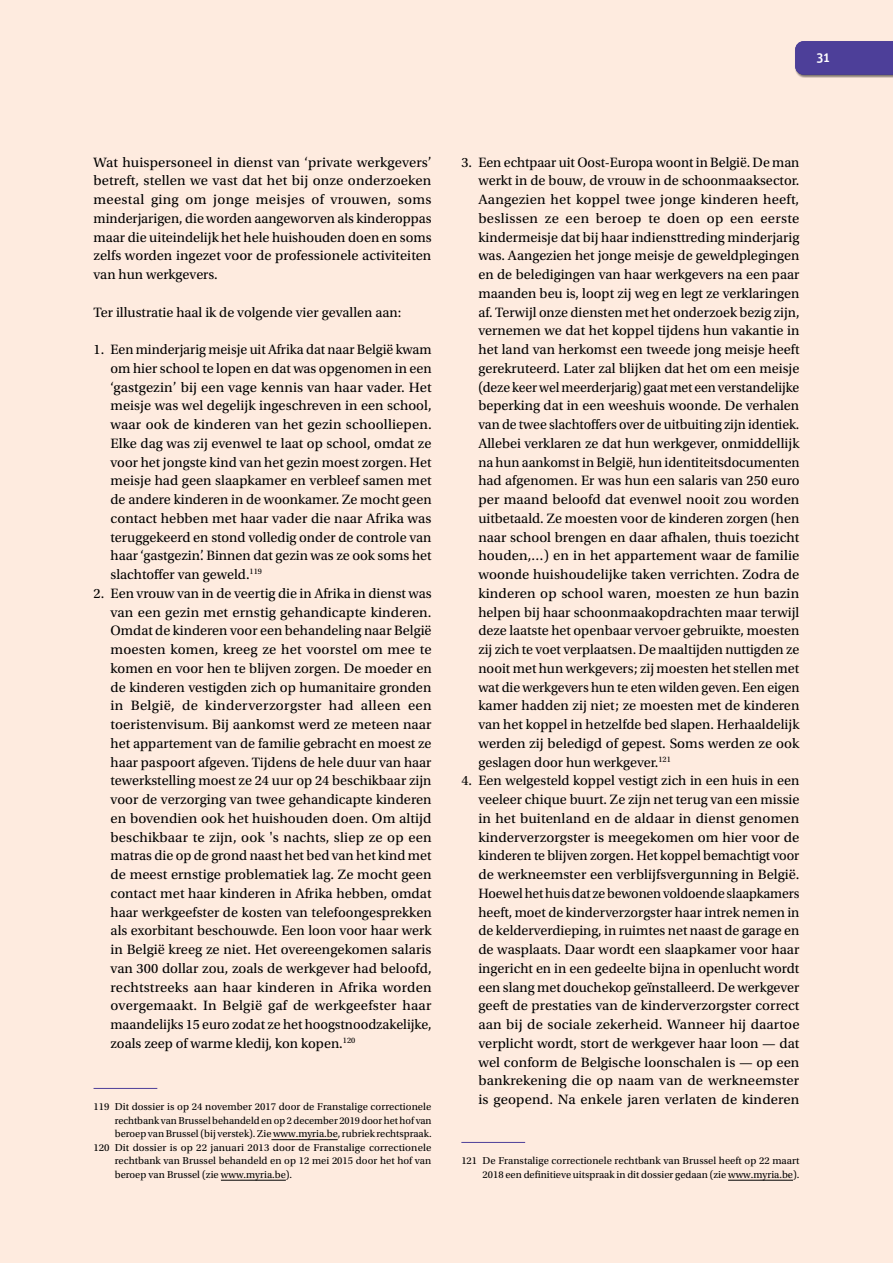
<style>
.page{position:relative;width:893px;height:1263px;background:#feebdf}
.page>*{position:absolute;margin:0;border:0;box-sizing:border-box;transform-origin:0 0}
.Body{font:14.25px/18.8px "Utopia Std";color:#000;text-align:justify}
.t1{font:500 13.5px "Unit Rounded OT";color:#fff}
.Voetnoot{font:10.5px/13.5px "Utopia Std";color:#000;text-align:justify}
</style>
<div class="page">
<div style="left:794px;top:41px;width:99px;height:37px;background:#000;opacity:.3"></div>
<div style="left:795px;top:41px;width:98px;height:34px;background:#4d3f99"></div>
<hr style="left:94px;top:1088px;width:63px;height:1px;background:#4d3f99">
<hr style="left:271px;top:1139px;width:67px;height:1px;background:#000">
<hr style="left:221px;top:1180px;width:65px;height:1px;background:#000">
<hr style="left:461px;top:1142px;width:64px;height:1px;background:#4d3f99">
<hr style="left:728px;top:1180px;width:65px;height:1px;background:#000">
<p class="t1" style="left:816px;top:49px;width:15px">31</p>
<p class="Body" style="left:94px;top:153px;width:340px">Wat huispersoneel in dienst van ‘private werkgevers’ betreft, stellen we vast dat het bij onze onderzoeken meestal ging om jonge meisjes of vrouwen, soms minderjarigen, die worden aangeworven als kinderoppas maar die uiteindelijk het hele huishouden doen en soms zelfs worden ingezet voor de professionele activiteiten van hun werkgevers.</p>
<p class="Body" style="left:94px;top:303px;width:309px">Ter illustratie haal ik de volgende vier gevallen aan:</p>
<p class="Body" style="left:111px;top:340px;width:323px;text-indent:-17px">1. Een minderjarig meisje uit Afrika dat naar België kwam om hier school te lopen en dat was opgenomen in een ‘gastgezin’ bij een vage kennis van haar vader. Het meisje was wel degelijk ingeschreven in een school, waar ook de kinderen van het gezin schoolliepen.<br>Elke dag was zij evenwel te laat op school, omdat ze voor het jongste kind van het gezin moest zorgen. Het meisje had geen slaapkamer en verbleef samen met de andere kinderen in de woonkamer. Ze mocht geen contact hebben met haar vader die naar Afrika was teruggekeerd en stond volledig onder de controle van haar ‘gastgezin’. Binnen dat gezin was ze ook soms het slachtoffer van geweld.<sup>119</sup></p>
<p class="Body" style="left:111px;top:584px;width:323px;text-indent:-17px">2. Een vrouw van in de veertig die in Afrika in dienst was van een gezin met ernstig gehandicapte kinderen.<br>Omdat de kinderen voor een behandeling naar België moesten komen, kreeg ze het voorstel om mee te komen en voor hen te blijven zorgen. De moeder en de kinderen vestigden zich op humanitaire gronden in België, de kinderverzorgster had alleen een toeristenvisum. Bij aankomst werd ze meteen naar het appartement van de familie gebracht en moest ze haar paspoort afgeven. Tijdens de hele duur van haar tewerkstelling moest ze 24 uur op 24 beschikbaar zijn voor de verzorging van twee gehandicapte kinderen en bovendien ook het huishouden doen. Om altijd beschikbaar te zijn, ook 's nachts, sliep ze op een matras die op de grond naast het bed van het kind met de meest ernstige problematiek lag. Ze mocht geen contact met haar kinderen in Afrika hebben, omdat haar werkgeefster de kosten van telefoongesprekken als exorbitant beschouwde. Een loon voor haar werk in België kreeg ze niet. Het overeengekomen salaris van 300 dollar zou, zoals de werkgever had beloofd, rechtstreeks aan haar kinderen in Afrika worden overgemaakt. In België gaf de werkgeefster haar maandelijks 15 euro zodat ze het hoogstnoodzakelijke, zoals zeep of warme kledij, kon kopen.<sup>120</sup></p>
<p class="Voetnoot" style="left:115px;top:1100px;width:318px;text-indent:-21px">119 Dit dossier is op 24 november 2017 door de Franstalige correctionele rechtbank van Brussel behandeld en op 2 december 2019 door het hof van beroep van Brussel (bij verstek). Zie www.myria.be, rubriek rechtspraak.</p>
<p class="Voetnoot" style="left:115px;top:1141px;width:318px;text-indent:-21px">120 Dit dossier is op 22 januari 2013 door de Franstalige correctionele rechtbank van Brussel behandeld en op 12 mei 2015 door het hof van beroep van Brussel (zie www.myria.be).</p>
<p class="Body" style="left:478px;top:153px;width:323px;text-indent:-17px">3. Een echtpaar uit Oost-Europa woont in België. De man werkt in de bouw, de vrouw in de schoonmaaksector.<br>Aangezien het koppel twee jonge kinderen heeft, beslissen ze een beroep te doen op een eerste kindermeisje dat bij haar indiensttreding minderjarig was. Aangezien het jonge meisje de geweldplegingen en de beledigingen van haar werkgevers na een paar maanden beu is, loopt zij weg en legt ze verklaringen af. Terwijl onze diensten met het onderzoek bezig zijn, vernemen we dat het koppel tijdens hun vakantie in het land van herkomst een tweede jong meisje heeft gerekruteerd. Later zal blijken dat het om een meisje (deze keer wel meerderjarig) gaat met een verstandelijke beperking dat in een weeshuis woonde. De verhalen van de twee slachtoffers over de uitbuiting zijn identiek.<br>Allebei verklaren ze dat hun werkgever, onmiddellijk na hun aankomst in België, hun identiteitsdocumenten had afgenomen. Er was hun een salaris van 250 euro per maand beloofd dat evenwel nooit zou worden uitbetaald. Ze moesten voor de kinderen zorgen (hen naar school brengen en daar afhalen, thuis toezicht houden,…) en in het appartement waar de familie woonde huishoudelijke taken verrichten. Zodra de kinderen op school waren, moesten ze hun bazin helpen bij haar schoonmaakopdrachten maar terwijl deze laatste het openbaar vervoer gebruikte, moesten zij zich te voet verplaatsen. De maaltijden nuttigden ze nooit met hun werkgevers; zij moesten het stellen met wat die werkgevers hun te eten wilden geven. Een eigen kamer hadden zij niet; ze moesten met de kinderen van het koppel in hetzelfde bed slapen. Herhaaldelijk werden zij beledigd of gepest. Soms werden ze ook geslagen door hun werkgever.<sup>121</sup></p>
<p class="Body" style="left:478px;top:772px;width:323px;text-indent:-17px">4. Een welgesteld koppel vestigt zich in een huis in een veeleer chique buurt. Ze zijn net terug van een missie in het buitenland en de aldaar in dienst genomen kinderverzorgster is meegekomen om hier voor de kinderen te blijven zorgen. Het koppel bemachtigt voor de werkneemster een verblijfsvergunning in België.<br>Hoewel het huis dat ze bewonen voldoende slaapkamers heeft, moet de kinderverzorgster haar intrek nemen in de kelderverdieping, in ruimtes net naast de garage en de wasplaats. Daar wordt een slaapkamer voor haar ingericht en in een gedeelte bijna in openlucht wordt een slang met douchekop geïnstalleerd. De werkgever geeft de prestaties van de kinderverzorgster correct aan bij de sociale zekerheid. Wanneer hij daartoe verplicht wordt, stort de werkgever haar loon — dat wel conform de Belgische loonschalen is — op een bankrekening die op naam van de werkneemster is geopend. Na enkele jaren verlaten de kinderen</p>
<p class="Voetnoot" style="left:461px;top:1154px;width:340px;text-align:right">121 De Franstalige correctionele rechtbank van Brussel heeft op 22 maart<br>2018 een definitieve uitspraak in dit dossier gedaan (zie www.myria.be).</p>
</div>
